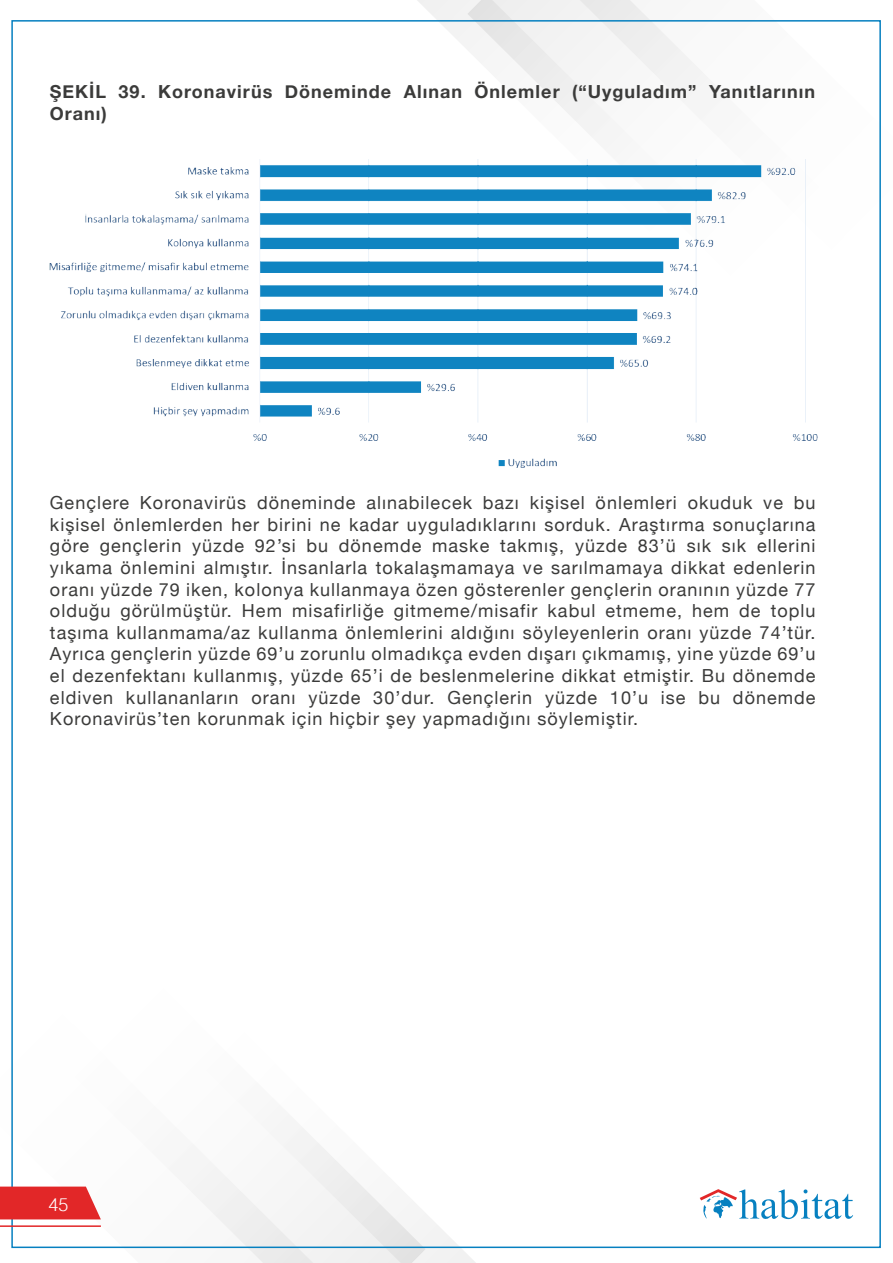
<style>
.page{position:relative;width:893px;height:1263px;background:#fff}
.page>*{position:absolute;margin:0;border:0;box-sizing:border-box;transform-origin:0 0}
.t1{font:18px/21.6px "Helvetica Neue";letter-spacing:.055em;color:#3b3b3a;text-align:justify}
.t2{font:700 18px/21.6px "Helvetica Neue";letter-spacing:.055em;color:#3b3b3a}
.t3{font:300 18px "Helvetica";color:#fff}
</style>
<div class="page">
<svg style="left:417px;top:0;width:47px;height:46px"></svg>
<svg style="left:464px;top:0;width:244px;height:137px"></svg>
<svg style="left:429px;top:1217px;width:66px;height:46px"></svg>
<svg style="left:0;top:1127px;width:429px;height:136px"></svg>
<svg style="left:0;top:1186px;width:101px;height:33px;background:#e43a3b"></svg>
<hr style="left:0;top:1225px;width:101px;height:2px;background:#e22728">
<img style="left:50px;top:159px;width:767px;height:308px">
<svg style="left:700px;top:1189px;width:153px;height:30px"></svg>
<p class="t2" style="left:50px;top:81px;width:767px">ŞEKİL 39. Koronavirüs Döneminde Alınan Önlemler (“Uyguladım” Yanıtlarının<br>Oranı)</p>
<p class="t1" style="left:50px;top:493px;width:767px">Gençlere Koronavirüs döneminde alınabilecek bazı kişisel önlemleri okuduk ve bu kişisel önlemlerden her birini ne kadar uyguladıklarını sorduk. Araştırma sonuçlarına göre gençlerin yüzde 92’si bu dönemde maske takmış, yüzde 83’ü sık sık ellerini yıkama önlemini almıştır. İnsanlarla tokalaşmamaya ve sarılmamaya dikkat edenlerin oranı yüzde 79 iken, kolonya kullanmaya özen gösterenler gençlerin oranının yüzde 77 olduğu görülmüştür. Hem misafirliğe gitmeme/misafir kabul etmeme, hem de toplu taşıma kullanmama/az kullanma önlemlerini aldığını söyleyenlerin oranı yüzde 74’tür.<br>Ayrıca gençlerin yüzde 69’u zorunlu olmadıkça evden dışarı çıkmamış, yine yüzde 69’u el dezenfektanı kullanmış, yüzde 65’i de beslenmelerine dikkat etmiştir. Bu dönemde eldiven kullananların oranı yüzde 30’dur. Gençlerin yüzde 10’u ise bu dönemde Koronavirüs’ten korunmak için hiçbir şey yapmadığını söylemiştir.</p>
<p class="t3" style="left:49px;top:1190px;width:22px">45</p>
</div>
